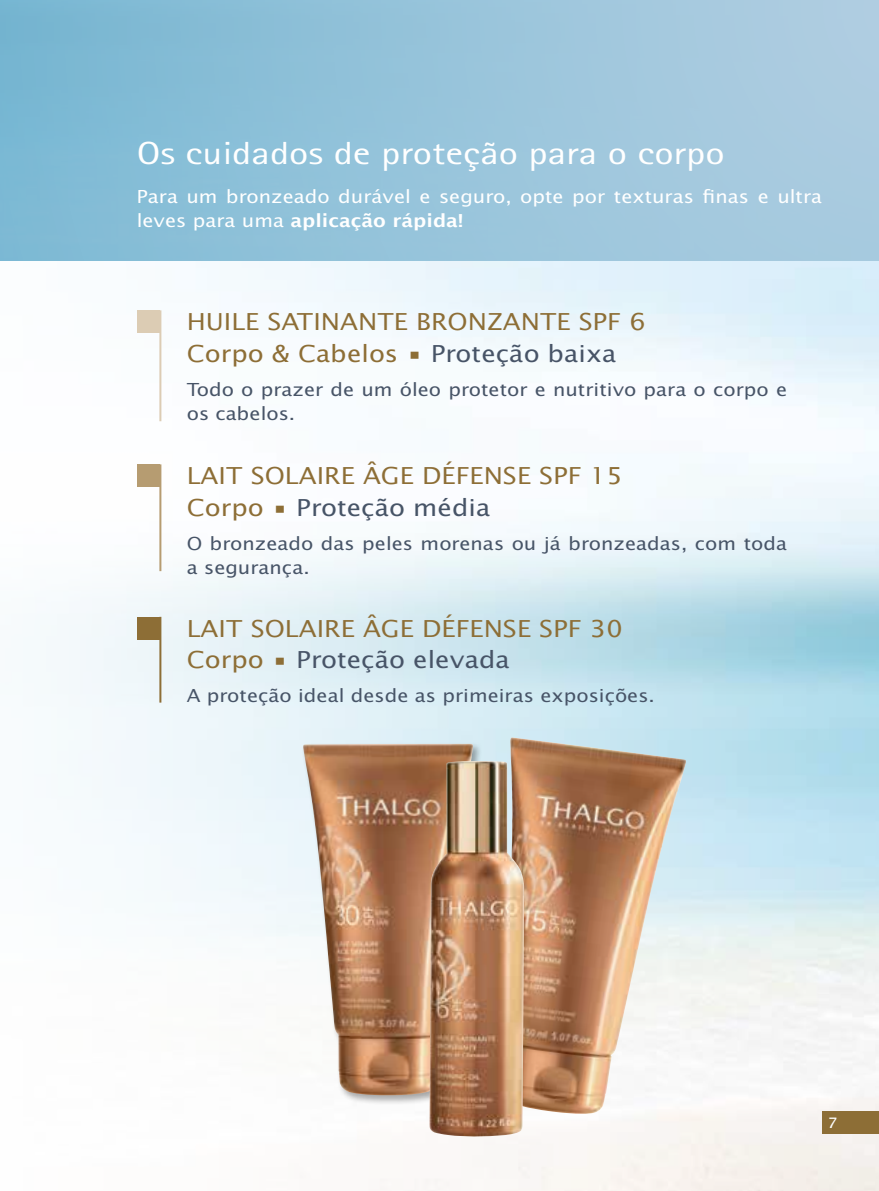
<style>
.page{position:relative;width:879px;height:1191px;background:#fff}
.page>*{position:absolute;margin:0;border:0;box-sizing:border-box;transform-origin:0 0}
.t1{font:32px "Rotis Sans Serif";color:#fff;scale:1.25 1}
.t2{font:23.4px/31.2px "Lucida Sans";color:#8d6e36;scale:1.11 1}
.t3{font:18px/24px "Lucida Sans";color:#475467;scale:1.11 1}
.t4{font:18px/24px "Lucida Sans";color:#fff;scale:1.11 1}
.t5{font:14.4px "Lucida Sans";color:#fff;scale:1.06 1}
.s1{font-weight:600}
.s2{color:#475467}
</style>
<div class="page">
<img style="left:46px;top:261px;width:833px;height:930px">
<div style="left:822px;top:1111px;width:57px;height:23px;background:#8d6e36"></div>
<div style="left:0;top:0;width:879px;height:261px;background:linear-gradient(to right,#7bb9d3,#b0cee1)"></div>
<svg style="left:137px;top:310px;width:22px;height:23px"></svg>
<svg style="left:137px;top:464px;width:22px;height:23px"></svg>
<svg style="left:137px;top:617px;width:22px;height:22px"></svg>
<div style="left:301px;top:741px;width:182px;height:364px;background:#000;opacity:.33"></div>
<img style="left:303px;top:744px;width:170px;height:351px">
<img style="left:502px;top:737px;width:184px;height:377px">
<img style="left:429px;top:761px;width:95px;height:376px">
<hr style="left:159px;top:310px;width:2px;height:111px;background:#dcccb4">
<hr style="left:159px;top:464px;width:2px;height:107px;background:#b69c71">
<hr style="left:159px;top:617px;width:2px;height:85px;background:#8d6e36">
<h1 class="t1" style="left:137px;top:134px;width:472px">Os cuidados de proteção para o corpo</h1>
<p class="t4" style="left:137px;top:184px;width:619px">Para um bronzeado durável e seguro, opte por texturas finas e ultra leves para uma <span class="s1">aplicação rápida!</span></p>
<p class="t2" style="left:187px;top:306px;width:415px;text-indent:191px">TE BRONZANTE SPF 6<br>Corpo &amp; Cabelos • <span class="s2">Proteção baixa</span></p>
<p class="t3" style="left:187px;top:377px;width:542px">Todo o prazer de um óleo protetor e nutritivo para o corpo e os cabelos.</p>
<p class="t2" style="left:187px;top:306px;width:129px">H UI LE SATINAN</p>
<p class="t2" style="left:187px;top:460px;width:394px">LAIT Solaire Âge DÉfense SPF 15<br>Corpo • <span class="s2">Proteção média</span></p>
<p class="t3" style="left:187px;top:531px;width:542px">O bronzeado das peles morenas ou já bronzeadas, com toda a segurança.</p>
<p class="t2" style="left:187px;top:612px;width:394px">Lait Solaire Âge DÉfense SPF 30<br>Corpo • <span class="s2">Proteção elevada</span></p>
<p class="t3" style="left:187px;top:683px;width:423px">A proteção ideal desde as primeiras exposições.</p>
<p class="t5" style="left:828px;top:1113px;width:11px">7</p>
</div>
